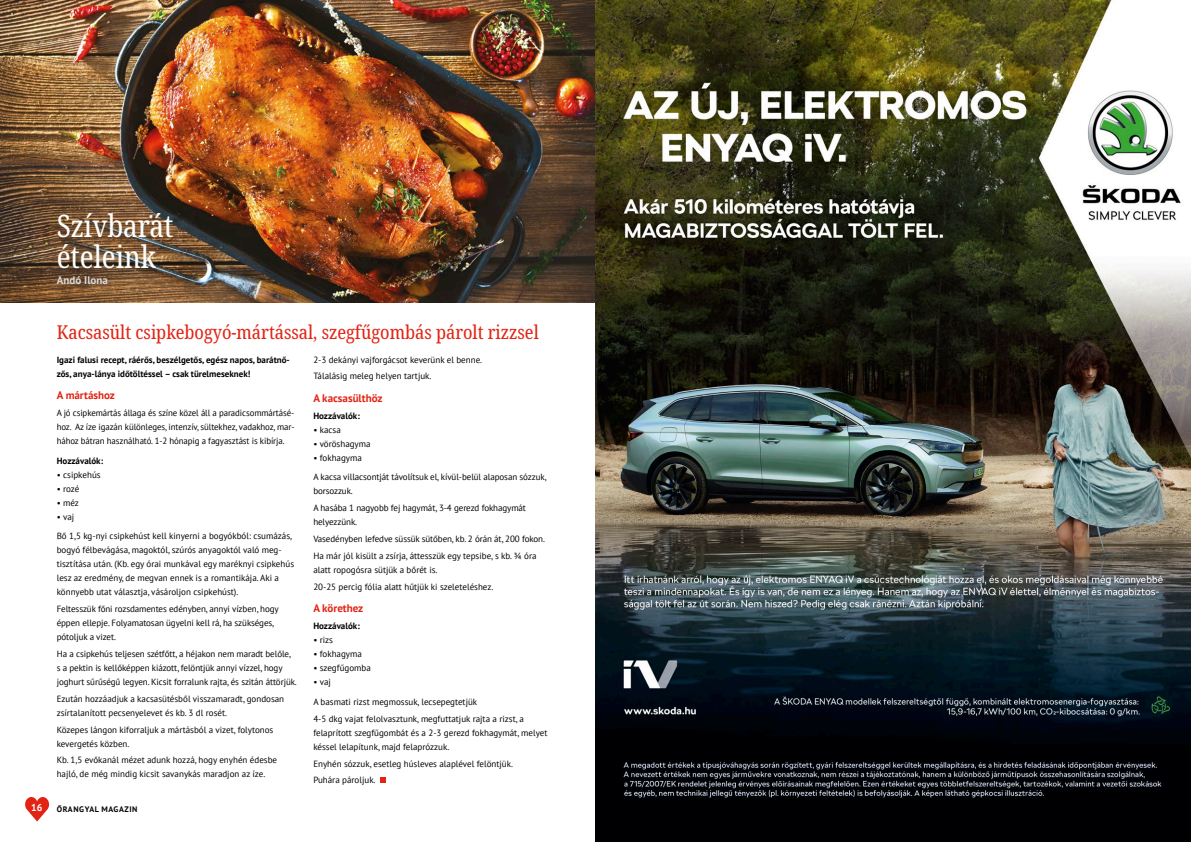
<style>
.page{position:relative;width:1191px;height:842px;background:#fff}
.page>*{position:absolute;margin:0;border:0;box-sizing:border-box;transform-origin:0 0}
.Cim_2__piros{font:condensed 31px/31px "Noto Serif";color:#fff}
.cim_4__piros{font:condensed 19px "Noto Serif";color:#e32414}
.cim_3__piros{font:700 11px "PT Sans";color:#e32414}
.Cikk_szerzo{font:700 11px "PT Sans";color:#dadada}
.t1{font:700 10px "PT Sans";color:#fff}
.t2{font:9px/14px "PT Sans";color:#000}
.t3{font:700 9px/14px "PT Sans";color:#000}
.t4{font:700 8px "PT Sans";letter-spacing:.08em;color:#000}
</style>
<div class="page">
<svg style="left:25px;top:797px;width:24px;height:24px"></svg>
<img style="left:0;top:0;width:595px;height:303px">
<img style="left:595px;top:0;width:596px;height:842px">
<svg style="left:380px;top:777px;width:6px;height:6px"></svg>
<p class="Cim_2__piros" style="left:57px;top:211px;width:118px">Szívbarát ételeink</p>
<p class="Cikk_szerzo" style="left:57px;top:273px;width:52px">Andó Ilona</p>
<p class="cim_4__piros" style="left:57px;top:320px;width:483px">Kacsasült csipkebogyó-mártással, szegfűgombás párolt rizzsel</p>
<p class="t3" style="left:57px;top:352px;width:235px">Igazi falusi recept, ráérős, beszélgetős, egész napos, barátnő&shy;zős, anya-lánya időtöltéssel – csak türelmeseknek!</p>
<p class="cim_3__piros" style="left:57px;top:388px;width:60px">A mártáshoz</p>
<p class="t2" style="left:57px;top:406px;width:239px;text-align:justify">A jó csipkemártás állaga és színe közel áll a paradicsommártásé&shy;hoz. Az íze igazán különleges, intenzív, sültekhez, vadakhoz, mar&shy;hához bátran használható. 1-2 hónapig a fagyasztást is kibírja.</p>
<p class="t3" style="left:57px;top:453px;width:48px">Hozzávalók:</p>
<p class="t2" style="left:57px;top:467px;width:45px">• csipkehús</p>
<p class="t2" style="left:57px;top:481px;width:24px">• rozé</p>
<p class="t2" style="left:57px;top:495px;width:24px">• méz</p>
<p class="t2" style="left:57px;top:509px;width:19px">• vaj</p>
<p class="t2" style="left:57px;top:529px;width:239px">Bő 1,5 kg-nyi csipkehúst kell kinyerni a bogyókból: csumázás, bogyó félbevágása, magoktól, szúrós anyagoktól való meg&shy;tisztítása után. (Kb. egy órai munkával egy maréknyi csipkehús lesz az eredmény, de megvan ennek is a romantikája. Aki a könnyebb utat választja, vásároljon csipkehúst).</p>
<p class="t2" style="left:57px;top:602px;width:223px">Feltesszük főni rozsdamentes edényben, annyi vízben, hogy éppen ellepje. Folyamatosan ügyelni kell rá, ha szükséges, pótoljuk a vizet.</p>
<p class="t2" style="left:57px;top:647px;width:242px">Ha a csipkehús teljesen szétfőtt, a héjakon nem maradt belőle, s a pektin is kellőképpen kiázott, felöntjük annyi vízzel, hogy joghurt sűrűségű legyen. Kicsit forralunk rajta, és szitán áttörjük.</p>
<p class="t2" style="left:57px;top:691px;width:229px">Ezután hozzáadjuk a kacsasütésből visszamaradt, gondosan zsírtalanított pecsenyelevet és kb. 3 dl rosét.</p>
<p class="t2" style="left:57px;top:722px;width:218px">Közepes lángon kiforraljuk a mártásból a vizet, folytonos kevergetés közben.</p>
<p class="t2" style="left:57px;top:753px;width:222px">Kb. 1,5 evőkanál mézet adunk hozzá, hogy enyhén édesbe hajló, de még mindig kicsit savanykás maradjon az íze.</p>
<p class="t1" style="left:31px;top:801px;width:13px">16</p>
<p class="t4" style="left:57px;top:804px;width:82px">ŐRANGYAL MAGAZIN</p>
<p class="t2" style="left:313px;top:352px;width:170px">2-3 dekányi vajforgácsot keverünk el benne.</p>
<p class="t2" style="left:313px;top:369px;width:120px">Tálalásig meleg helyen tartjuk.</p>
<p class="cim_3__piros" style="left:313px;top:391px;width:71px">A kacsasülthöz</p>
<p class="t3" style="left:313px;top:408px;width:48px">Hozzávalók:</p>
<p class="t2" style="left:313px;top:422px;width:29px">• kacsa</p>
<p class="t2" style="left:313px;top:436px;width:59px">• vöröshagyma</p>
<p class="t2" style="left:313px;top:450px;width:50px">• fokhagyma</p>
<p class="t2" style="left:313px;top:470px;width:235px">A kacsa villacsontját távolítsuk el, kívül-belül alaposan sózzuk, borsozzuk.</p>
<p class="t2" style="left:313px;top:501px;width:214px">A hasába 1 nagyobb fej hagymát, 3-4 gerezd fokhagymát helyezzünk.</p>
<p class="t2" style="left:313px;top:532px;width:233px">Vasedényben lefedve süssük sütőben, kb. 2 órán át, 200 fokon.</p>
<p class="t2" style="left:313px;top:549px;width:225px">Ha már jól kisült a zsírja, áttesszük egy tepsibe, s kb. ¾ óra alatt ropogósra sütjük a bőrét is.</p>
<p class="t2" style="left:313px;top:579px;width:181px">20-25 percig fólia alatt hűtjük ki szeleteléshez.</p>
<p class="cim_3__piros" style="left:313px;top:601px;width:51px">A körethez</p>
<p class="t3" style="left:313px;top:619px;width:48px">Hozzávalók:</p>
<p class="t2" style="left:313px;top:633px;width:21px">• rizs</p>
<p class="t2" style="left:313px;top:647px;width:50px">• fokhagyma</p>
<p class="t2" style="left:313px;top:661px;width:59px">• szegfűgomba</p>
<p class="t2" style="left:313px;top:675px;width:19px">• vaj</p>
<p class="t2" style="left:313px;top:694px;width:165px">A basmati rizst megmossuk, lecsepegtetjük</p>
<p class="t2" style="left:313px;top:711px;width:236px">4-5 dkg vajat felolvasztunk, megfuttatjuk rajta a rizst, a felaprított szegfűgombát és a 2-3 gerezd fokhagymát, melyet késsel lelapítunk, majd felaprózzuk.</p>
<p class="t2" style="left:313px;top:756px;width:201px">Enyhén sózzuk, esetleg húsleves alaplével felöntjük.</p>
<p class="t2" style="left:313px;top:773px;width:64px">Puhára pároljuk.</p>
</div>
